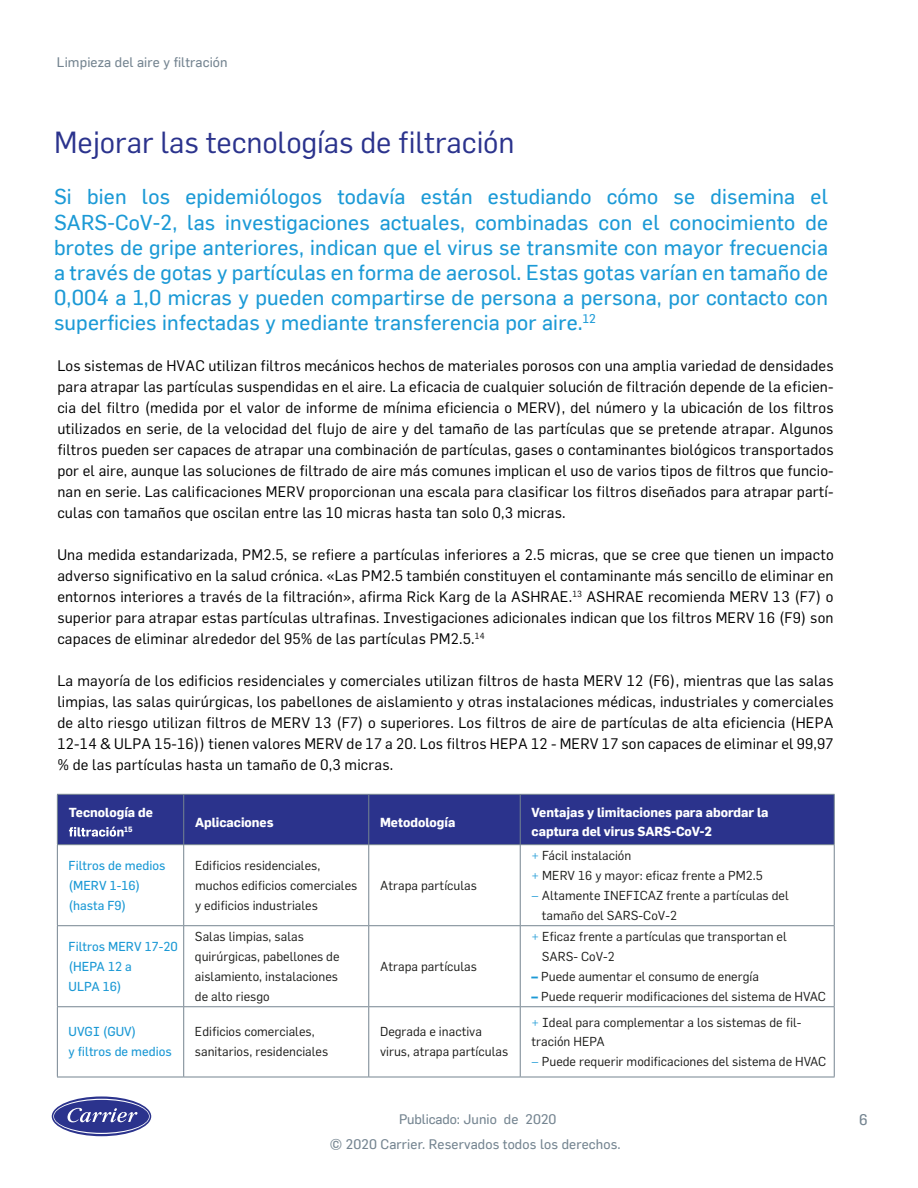
<style>
.page{position:relative;width:918px;height:1188px;background:#fff}
.page>*{position:absolute;margin:0;border:0;box-sizing:border-box;transform-origin:0 0}
.t1{font:30px "Flama";letter-spacing:-.005em;color:#2b338d}
.t2{font:21px/25.2px "Flama Basic";letter-spacing:.01em;color:#1c9ad6;text-align:justify}
.t3{font:15px/21px "Flama";letter-spacing:.01em;color:#000;text-align:justify}
.t4{font:15px "Flama Basic";color:#758591}
.t5{font:13.5px "Flama Basic";letter-spacing:.01em;color:#758591}
.t6{font:12.75px/19.8px "Flama";color:#1d1d1b}
.t7{font:700 12.75px/19.8px "Flama";color:#fff}
.t8{font:12.75px/19.8px "Flama";color:#1c99d5}
.t9{font:700 7.5px "Flama";color:#fff}
.s1{color:#1c99d5}
.s2{font-family:"Arial";font-weight:700;color:#1c99d5}
</style>
<div class="page">
<svg style="left:52px;top:1096px;width:99px;height:40px"></svg>
<svg style="left:53px;top:1099px;width:97px;height:35px"></svg>
<hr style="left:520px;top:794px;width:315px;height:1px;background:#758490">
<hr style="left:834px;top:795px;width:1px;height:49px;background:#758490">
<hr style="left:57px;top:845px;width:1px;height:80px;background:#758490">
<hr style="left:183px;top:845px;width:1px;height:80px;background:#758490">
<hr style="left:368px;top:845px;width:1px;height:80px;background:#758490">
<hr style="left:520px;top:844px;width:315px;height:1px;background:#758490">
<hr style="left:520px;top:845px;width:1px;height:80px;background:#758490">
<hr style="left:834px;top:845px;width:1px;height:80px;background:#758490">
<hr style="left:57px;top:925px;width:127px;height:1px;background:#758490">
<hr style="left:57px;top:926px;width:1px;height:80px;background:#758490">
<hr style="left:184px;top:925px;width:185px;height:1px;background:#758490">
<hr style="left:183px;top:926px;width:1px;height:80px;background:#758490">
<hr style="left:369px;top:925px;width:151px;height:1px;background:#758490">
<hr style="left:368px;top:926px;width:1px;height:80px;background:#758490">
<hr style="left:520px;top:925px;width:315px;height:1px;background:#758490">
<hr style="left:520px;top:926px;width:1px;height:80px;background:#758490">
<hr style="left:834px;top:926px;width:1px;height:80px;background:#758490">
<hr style="left:57px;top:1006px;width:127px;height:1px;background:#758490">
<hr style="left:57px;top:1007px;width:1px;height:70px;background:#758490">
<hr style="left:184px;top:1006px;width:185px;height:1px;background:#758490">
<hr style="left:183px;top:1007px;width:1px;height:70px;background:#758490">
<hr style="left:369px;top:1006px;width:151px;height:1px;background:#758490">
<hr style="left:368px;top:1007px;width:1px;height:70px;background:#758490">
<hr style="left:520px;top:1006px;width:315px;height:1px;background:#758490">
<hr style="left:520px;top:1007px;width:1px;height:70px;background:#758490">
<hr style="left:834px;top:1007px;width:1px;height:70px;background:#758490">
<hr style="left:57px;top:1077px;width:127px;height:1px;background:#758490">
<hr style="left:184px;top:1077px;width:185px;height:1px;background:#758490">
<hr style="left:369px;top:1077px;width:151px;height:1px;background:#758490">
<hr style="left:520px;top:1077px;width:315px;height:1px;background:#758490">
<div style="left:57px;top:794px;width:777px;height:51px;background:#2b338c"></div>
<p class="t5" style="left:57px;top:53px;width:172px">Limpieza del aire y filtración</p>
<h1 class="t1" style="left:54px;top:124px;width:462px">Mejorar las tecnologías de filtración</h1>
<p class="t2" style="left:54px;top:183px;width:776px">Si bien los epidemiólogos todavía están estudiando cómo se disemina el SARS-CoV-2, las investigaciones actuales, combinadas con el conocimiento de brotes de gripe anteriores, indican que el virus se transmite con mayor frecuencia a través de gotas y partículas en forma de aerosol. Estas gotas varían en tamaño de 0,004 a 1,0 micras y pueden compartirse de persona a persona, por contacto con superficies infectadas y mediante transferencia por aire.<sup>12</sup></p>
<p class="t3" style="left:57px;top:355px;width:778px">Los sistemas de HVAC utilizan filtros mecánicos hechos de materiales porosos con una amplia variedad de densidades para atrapar las partículas suspendidas en el aire. La eficacia de cualquier solución de filtración depende de la eficien&shy;cia del filtro (medida por el valor de informe de mínima eficiencia o MERV), del número y la ubicación de los filtros utilizados en serie, de la velocidad del flujo de aire y del tamaño de las partículas que se pretende atrapar. Algunos filtros pueden ser capaces de atrapar una combinación de partículas, gases o contaminantes biológicos transportados por el aire, aunque las soluciones de filtrado de aire más comunes implican el uso de varios tipos de filtros que funcio&shy;nan en serie. Las calificaciones MERV proporcionan una escala para clasificar los filtros diseñados para atrapar partí&shy;culas con tamaños que oscilan entre las 10 micras hasta tan solo 0,3 micras.</p>
<p class="t3" style="left:57px;top:544px;width:778px">Una medida estandarizada, PM2.5, se refiere a partículas inferiores a 2.5 micras, que se cree que tienen un impacto adverso significativo en la salud crónica. «Las PM2.5 también constituyen el contaminante más sencillo de eliminar en entornos interiores a través de la filtración», afirma Rick Karg de la ASHRAE.<sup>13</sup> ASHRAE recomienda MERV 13 (F7) o superior para atrapar estas partículas ultrafinas. Investigaciones adicionales indican que los filtros MERV 16 (F9) son capaces de eliminar alrededor del 95% de las partículas PM2.5.<sup>14</sup></p>
<p class="t3" style="left:57px;top:670px;width:778px">La mayoría de los edificios residenciales y comerciales utilizan filtros de hasta MERV 12 (F6), mientras que las salas limpias, las salas quirúrgicas, los pabellones de aislamiento y otras instalaciones médicas, industriales y comerciales de alto riesgo utilizan filtros de MERV 13 (F7) o superiores. Los filtros de aire de partículas de alta eficiencia (HEPA 12-14 &amp; ULPA 15-16)) tienen valores MERV de 17 a 20. Los filtros HEPA 12 - MERV 17 son capaces de eliminar el 99,97 % de las partículas hasta un tamaño de 0,3 micras.</p>
<p class="t7" style="left:69px;top:801px;width:86px">Tecnología de</p>
<p class="t9" style="left:124px;top:824px;width:10px">15</p>
<p class="t7" style="left:195px;top:811px;width:80px">Aplicaciones</p>
<p class="t7" style="left:380px;top:811px;width:77px">Metodología</p>
<p class="t7" style="left:532px;top:801px;width:238px">Ventajas y limitaciones para abordar la captura del virus SARS-CoV-2</p>
<p class="t8" style="left:69px;top:855px;width:98px">Filtros de medios (MERV 1-16) (hasta F9)</p>
<p class="t6" style="left:195px;top:855px;width:164px">Edificios residenciales, muchos edificios comerciales y edificios industriales</p>
<p class="t8" style="left:69px;top:936px;width:111px">Filtros MERV 17-20 (HEPA 12 a<br>ULPA 16)</p>
<p class="t6" style="left:195px;top:926px;width:146px">Salas limpias, salas quirúrgicas, pabellones de aislamiento, instalaciones de alto riesgo</p>
<p class="t6" style="left:380px;top:875px;width:98px">Atrapa partículas</p>
<p class="t6" style="left:380px;top:956px;width:98px">Atrapa partículas</p>
<p class="t6" style="left:532px;top:845px;width:233px"><span class="s1">+</span> Fácil instalación<br><span class="s1">+</span> MERV 16 y mayor: eficaz frente a PM2.5</p>
<p class="t6" style="left:542px;top:885px;width:248px;text-indent:-10px"><span class="s1">–</span> Altamente INEFICAZ frente a partículas del tamaño del SARS-CoV-2</p>
<p class="t6" style="left:542px;top:926px;width:247px;text-indent:-10px"><span class="s1">+</span> Eficaz frente a partículas que transportan el<br>SARS- CoV-2</p>
<p class="t6" style="left:532px;top:966px;width:229px"><span class="s2">–</span> Puede aumentar el consumo de energía</p>
<p class="t6" style="left:532px;top:986px;width:296px"><span class="s2">–</span> Puede requerir modificaciones del sistema de HVAC</p>
<p class="t8" style="left:69px;top:1022px;width:105px">UVGI (GUV)<br>y filtros de medios</p>
<p class="t6" style="left:195px;top:1022px;width:135px">Edificios comerciales, sanitarios, residenciales</p>
<p class="t6" style="left:380px;top:1022px;width:130px">Degrada e inactiva virus, atrapa partículas</p>
<p class="t6" style="left:532px;top:1012px;width:271px"><span class="s1">+</span> Ideal para complementar a los sistemas de fil&shy;tración HEPA</p>
<p class="t6" style="left:532px;top:1052px;width:296px"><span class="s1">–</span> Puede requerir modificaciones del sistema de HVAC</p>
<p class="t5" style="left:399px;top:1110px;width:159px">Publicado: Junio de 2020</p>
<p class="t5" style="left:330px;top:1135px;width:292px">© 2020 Carrier. Reservados todos los derechos.</p>
<p class="t4" style="left:859px;top:1109px;width:10px">6</p>
</div>
